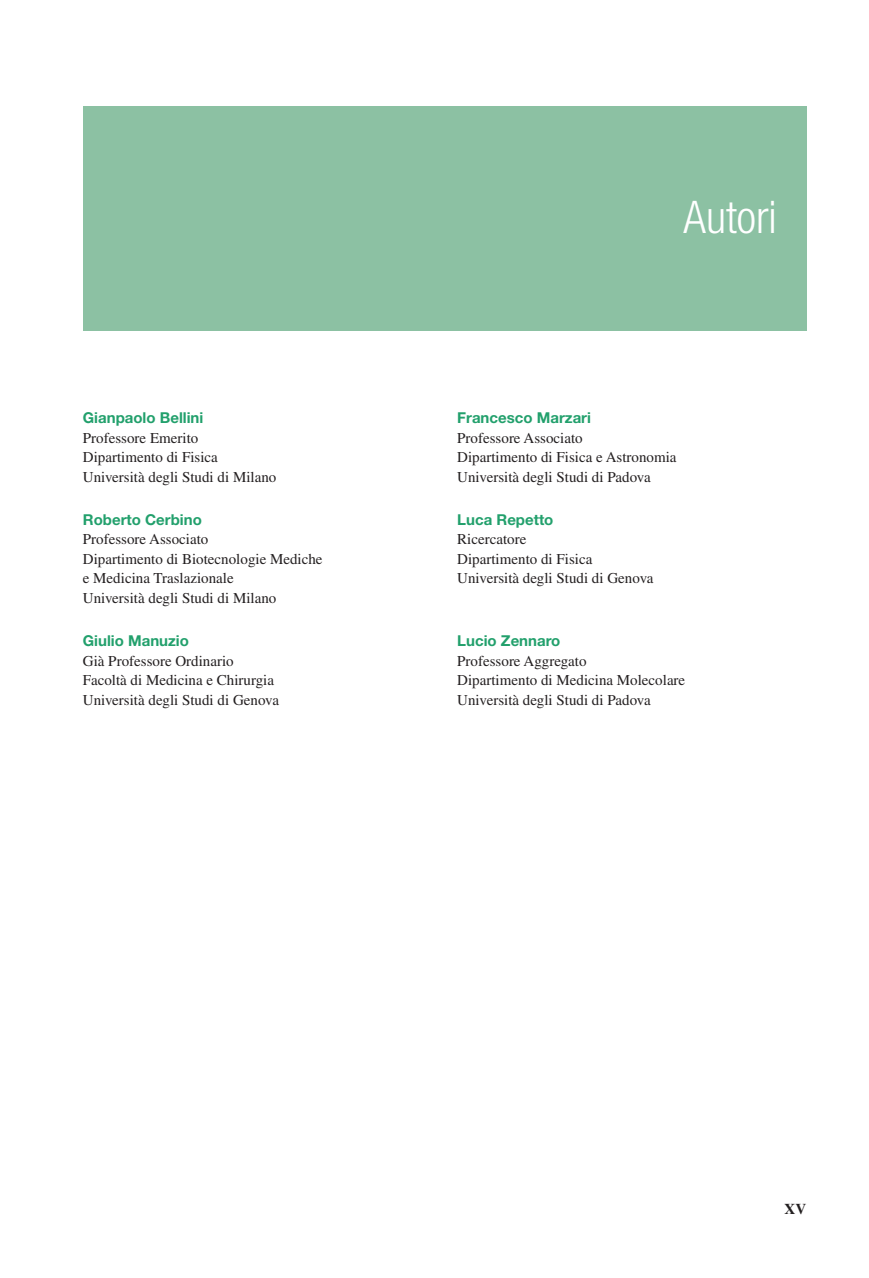
<style>
.page{position:relative;width:869px;height:1278px;background:#fff}
.page>*{position:absolute;margin:0;border:0;box-sizing:border-box;transform-origin:0 0}
.t1{font:300 condensed 45px "Helvetica Neue LT Std";color:#fff}
.t2{font:15px/19.5px "Times LT Std";color:#231f20}
.t3{font:700 15px "Helvetica Neue LT Std";color:#22a06c}
.t4{font:700 15px "Times LT Std";color:#231f20}
</style>
<div class="page">
<div style="left:83px;top:106px;width:723px;height:224px;background:#8cc1a3"></div>
<p class="t3" style="left:83px;top:408px;width:122px">Gianpaolo Bellini</p>
<p class="t2" style="left:83px;top:427px;width:195px">Professore Emerito<br>Dipartimento di Fisica<br>Università degli Studi di Milano</p>
<p class="t3" style="left:83px;top:510px;width:120px">Roberto Cerbino</p>
<p class="t2" style="left:83px;top:529px;width:241px">Professore Associato<br>Dipartimento di Biotecnologie Mediche e Medicina Traslazionale<br>Università degli Studi di Milano</p>
<p class="t3" style="left:83px;top:631px;width:108px">Giulio Manuzio</p>
<p class="t2" style="left:83px;top:650px;width:198px">Già Professore Ordinario<br>Facoltà di Medicina e Chirurgia<br>Università degli Studi di Genova</p>
<h1 class="t1" style="left:683px;top:191px;width:95px">Autori</h1>
<p class="t3" style="left:457px;top:408px;width:135px">Francesco Marzari</p>
<p class="t2" style="left:457px;top:427px;width:221px">Professore Associato<br>Dipartimento di Fisica e Astronomia<br>Università degli Studi di Padova</p>
<p class="t3" style="left:457px;top:510px;width:98px">Luca Repetto</p>
<p class="t2" style="left:457px;top:529px;width:198px">Ricercatore<br>Dipartimento di Fisica<br>Università degli Studi di Genova</p>
<p class="t3" style="left:457px;top:631px;width:105px">Lucio Zennaro</p>
<p class="t2" style="left:457px;top:650px;width:229px">Professore Aggregato<br>Dipartimento di Medicina Molecolare<br>Università degli Studi di Padova</p>
<p class="t4" style="left:784px;top:1199px;width:23px">XV</p>
</div>
